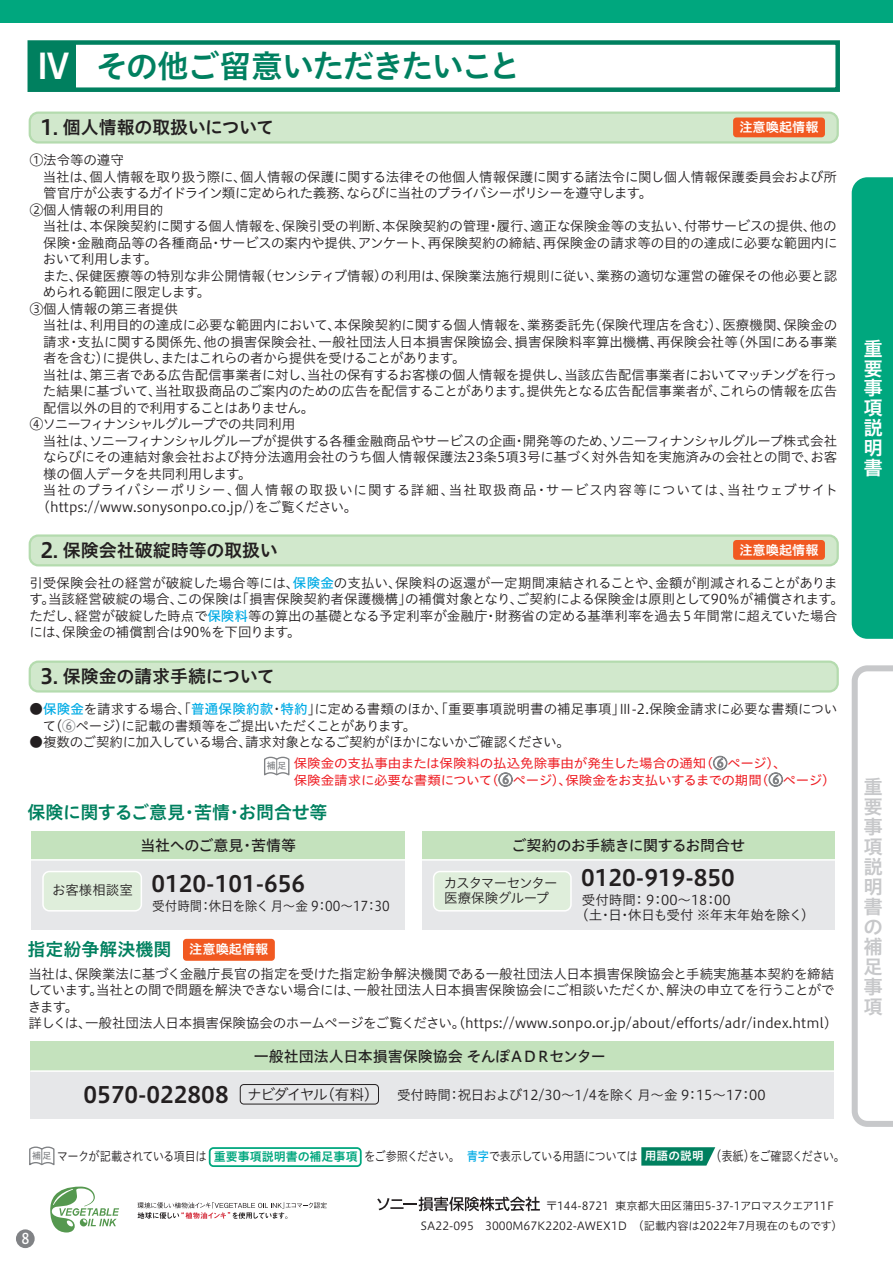
<style>
.page{position:relative;width:893px;height:1263px;background:#fff}
.page>*{position:absolute;margin:0;border:0;box-sizing:border-box;transform-origin:0 0}
.t1{font:31.65px "Hiragino UD Sans Std W6 90 pv RKSJ H";letter-spacing:-.05em;color:#008060}
.t2{font:22.5px "Hiragino UD Sans Std W6 90 pv RKSJ H";color:#231f20}
.t3{font:19.5px/20px "Hiragino UD Sans Std W6 90 pv RKSJ H";color:#c7c8ca;text-align:justify}
.t4{font:19.5px/20px "Hiragino UD Sans Std W6 90 pv RKSJ H";color:#fff;text-align:justify}
.t5{font:18px "Hiragino UD Sans Std W6 90 pv RKSJ H";color:#231f20}
.t6{font:18px "Hiragino UD Sans Std W6 90 pv RKSJ H";letter-spacing:-.02em;color:#00805f}
.t7{font:18px "Hiragino UD Sans Std W6 90 pv RKSJ H";color:#00805f}
.t8{font:15px "Hiragino UD Sans Std W5 90 pv RKSJ H";letter-spacing:-.02em;color:#231f20}
.t9{font:14.85px "Hiragino UD Sans Std W5 90 pv RKSJ H";color:#fff;scale:.9 1}
.t10{font:13.5px/16.5px "Hiragino UD Sans Std W3 90 pv RKSJ H";letter-spacing:-.01em;color:#231f20}
.t11{font:13.5px "Hiragino UD Sans Std W3 90 pv RKSJ H";letter-spacing:-.04em;color:#231f20}
.t12{font:13.5px "Hiragino UD Sans Std W3 90 pv RKSJ H";letter-spacing:.07em;color:#231f20}
.t13{font:13.5px "Hiragino UD Sans Std W3 90 pv RKSJ H";letter-spacing:-.055em;color:#231f20}
.t14{font:13.5px "Hiragino UD Sans Std W3 90 pv RKSJ H";letter-spacing:-.035em;color:#231f20}
.t15{font:13.5px/15.8px "Hiragino UD Sans Std W3 90 pv RKSJ H";letter-spacing:-.06em;color:#231f20}
.t16{font:13.5px "Hiragino UD Sans Std W3 90 pv RKSJ H";letter-spacing:-.01em;color:#231f20;scale:.93 1}
.t17{font:13.2px "Hiragino UD Sans Std W6 90 pv RKSJ H";color:#fff}
.t18{font:12.9px/16.5px "Hiragino UD Sans Std W4 90 pv RKSJ H";letter-spacing:-.015em;color:#ee1d23;scale:1.05 1}
.t19{font:12.9px "Hiragino UD Sans Std W3 90 pv RKSJ H";letter-spacing:-.06em;color:#231f20;scale:.87 1}
.t20{font:12px "Hiragino UD Sans Std W6 90 pv RKSJ H";color:#00a77e}
.t21{font:11.25px/20.1px "Hiragino UD Sans Std W3 90 pv RKSJ H";color:#231f20}
.t22{font:9px "Hiragino UD Sans Std W5 90 pv RKSJ H";color:#808285}
.s1{font-size:35.1px;color:#fff}
.s2{font-size:21px}
.s3{font-family:"Hiragino UD Sans Std W5 90 pv RKSJ H";color:#00abe5}
.s4{font-family:"Hiragino UD Sans Std W5 90 pv RKSJ H";color:#808285}
.s5{font-size:14.1px;color:#808285}
.s6{font-family:"Hiragino UD Sans Std W6 90 pv RKSJ H";font-size:22.5px}
.s7{font-size:14.7px}
.s8{font-size:13.5px}
.s9{font-family:"Hiragino UD Sans Std W6 90 pv RKSJ H";font-size:11.55px;color:#fff}
</style>
<div class="page">
<div style="left:28px;top:40px;width:812px;height:52px;border:4px solid #00805f"></div>
<div style="left:30px;top:43px;width:46px;height:47px;background:#00805f"></div>
<div style="left:30px;top:536px;width:808px;height:29px;background:#d1e8cc;border-radius:9px"></div>
<div style="left:29px;top:534px;width:810px;height:32px;border:2px solid #b4dbae;border-radius:9px"></div>
<div style="left:31px;top:860px;width:374px;height:70px;background:#e6e7e9"></div>
<div style="left:183px;top:939px;width:92px;height:22px;background:#f15921;border-radius:3px"></div>
<div style="left:31px;top:832px;width:374px;height:28px;background:#c4e2bd"></div>
<div style="left:43px;top:871px;width:98px;height:40px;background:#dfeedb;border-radius:6px"></div>
<div style="left:42px;top:871px;width:100px;height:40px;border:2px solid #fff;border-radius:6px"></div>
<div style="left:422px;top:860px;width:412px;height:70px;background:#e6e7e9"></div>
<div style="left:422px;top:832px;width:412px;height:28px;background:#c4e2bd"></div>
<div style="left:434px;top:871px;width:137px;height:40px;background:#dfeedb;border-radius:6px"></div>
<div style="left:433px;top:871px;width:139px;height:40px;border:2px solid #fff;border-radius:6px"></div>
<div style="left:30px;top:1042px;width:803px;height:77px;background:#e6e7e9"></div>
<div style="left:30px;top:1042px;width:803px;height:29px;background:#c4e2bd"></div>
<div style="left:240px;top:1084px;width:139px;height:20px;border:1px solid #231f20;border-radius:4px"></div>
<hr style="left:27px;top:859px;width:380px;height:2px;background:#fff">
<hr style="left:30px;top:1070px;width:810px;height:2px;background:#fff">
<hr style="left:417px;top:859px;width:423px;height:2px;background:#fff">
<div style="left:16px;top:1229px;width:19px;height:19px;background:#808285;border-radius:50%"></div>
<svg style="left:138px;top:1202px;width:189px;height:17px"></svg>
<svg style="left:50px;top:1186px;width:69px;height:46px"></svg>
<div style="left:733px;top:540px;width:92px;height:20px;background:#f15921;border-radius:3px"></div>
<div style="left:30px;top:662px;width:808px;height:29px;background:#d1e8cc;border-radius:9px"></div>
<div style="left:29px;top:660px;width:810px;height:32px;border:2px solid #b4dbae;border-radius:9px"></div>
<div style="left:30px;top:113px;width:808px;height:29px;background:#d1e8cc;border-radius:9px"></div>
<div style="left:29px;top:112px;width:810px;height:32px;border:2px solid #b4dbae;border-radius:9px"></div>
<div style="left:733px;top:118px;width:92px;height:19px;background:#f15921;border-radius:3px"></div>
<svg style="left:264px;top:756px;width:26px;height:20px"></svg>
<div style="left:209px;top:1147px;width:153px;height:20px;border:2px solid #00a77e;border-radius:4px"></div>
<svg style="left:641px;top:1147px;width:74px;height:18px"></svg>
<svg style="left:29px;top:1146px;width:26px;height:20px"></svg>
<svg style="left:377px;top:1196px;width:163px;height:15px"></svg>
<div style="left:0;top:0;width:893px;height:22px;background:#00a77e"></div>
<div style="left:852px;top:177px;width:41px;height:462px;background:#00a77e"></div>
<svg style="left:852px;top:665px;width:41px;height:462px"></svg>
<h1 class="t1" style="left:36px;top:54px;width:486px"><span class="s1">Ⅳ</span> その他ご留意いただきたいこと</h1>
<h3 class="t5" style="left:40px;top:121px;width:235px"><span class="s2">1</span>. 個人情報の取扱いについて</h3>
<p class="t17" style="left:739px;top:122px;width:81px">注意喚起情報</p>
<p class="t10" style="left:30px;top:154px;width:96px">①法令等の遵守</p>
<p class="t10" style="left:43px;top:170px;width:796px">当社は、個人情報を取り扱う際に、個人情報の保護に関する法律その他個人情報保護に関する諸法令に関し個人情報保護委員会および所</p>
<p class="t11" style="left:43px;top:188px;width:610px">管官庁が公表するガイドライン類に定められた義務、ならびに当社のプライバシーポリシーを遵守します。</p>
<p class="t10" style="left:30px;top:203px;width:135px">②個人情報の利用目的</p>
<p class="t10" style="left:43px;top:220px;width:795px">当社は、本保険契約に関する個人情報を、保険引受の判断、本保険契約の管理・履行、適正な保険金等の支払い、付帯サービスの提供、他の</p>
<p class="t10" style="left:43px;top:236px;width:796px">保険・金融商品等の各種商品・サービスの案内や提供、アンケート、再保険契約の締結、再保険金の請求等の目的の達成に必要な範囲内に</p>
<p class="t13" style="left:43px;top:254px;width:116px">おいて利用します。</p>
<p class="t10" style="left:43px;top:269px;width:796px">また、保健医療等の特別な非公開情報（センシティブ情報）の利用は、保険業法施行規則に従い、業務の適切な運営の確保その他必要と認</p>
<p class="t13" style="left:43px;top:287px;width:169px">められる範囲に限定します。</p>
<p class="t10" style="left:30px;top:302px;width:150px">③個人情報の第三者提供</p>
<p class="t10" style="left:43px;top:319px;width:796px">当社は、利用目的の達成に必要な範囲内において、本保険契約に関する個人情報を、業務委託先（保険代理店を含む）、医療機関、保険金の</p>
<p class="t10" style="left:43px;top:335px;width:795px">請求・支払に関する関係先、他の損害保険会社、一般社団法人日本損害保険協会、損害保険料率算出機構、再保険会社等（外国にある事業</p>
<p class="t13" style="left:43px;top:353px;width:424px">者を含む）に提供し、またはこれらの者から提供を受けることがあります。</p>
<p class="t10" style="left:43px;top:368px;width:796px">当社は、第三者である広告配信事業者に対し、当社の保有するお客様の個人情報を提供し、当該広告配信事業者においてマッチングを行っ</p>
<p class="t10" style="left:43px;top:385px;width:796px">た結果に基づいて、当社取扱商品のご案内のための広告を配信することがあります。提供先となる広告配信事業者が、これらの情報を広告</p>
<p class="t11" style="left:43px;top:402px;width:272px">配信以外の目的で利用することはありません。</p>
<p class="t15" style="left:30px;top:418px;width:267px">④ソニーフィナンシャルグループでの共同利用</p>
<p class="t11" style="left:43px;top:435px;width:796px">当社は、ソニーフィナンシャルグループが提供する各種金融商品やサービスの企画・開発等のため、ソニーフィナンシャルグループ株式会社</p>
<p class="t10" style="left:43px;top:451px;width:796px">ならびにその連結対象会社および持分法適用会社のうち個人情報保護法23条5項3号に基づく対外告知を実施済みの会社との間で、お客</p>
<p class="t10" style="left:43px;top:467px;width:210px">様の個人データを共同利用します。</p>
<p class="t12" style="left:43px;top:485px;width:796px">当社のプライバシーポリシー、個人情報の取扱いに関する詳細、当社取扱商品・サービス内容等については、当社ウェブサイト</p>
<p class="t10" style="left:37px;top:500px;width:322px">（https://www.sonysonpo.co.jp/）をご覧ください。</p>
<h3 class="t5" style="left:40px;top:544px;width:239px"><span class="s2">2</span>. 保険会社破綻時等の取扱い</h3>
<p class="t10" style="left:29px;top:576px;width:816px">引受保険会社の経営が破綻した場合等には、<span class="s3">保険金</span>の支払い、保険料の返還が一定期間凍結されることや、金額が削減されることがあります。当該経営破綻の場合、この保険は｢損害保険契約者保護機構｣の補償対象となり、ご契約による保険金は原則として90％が補償されます。ただし、経営が破綻した時点で<span class="s3">保険料</span>等の算出の基礎となる予定利率が金融庁・財務省の定める基準利率を過去５年間常に超えていた場合には、保険金の補償割合は90％を下回ります。</p>
<p class="t17" style="left:739px;top:545px;width:81px">注意喚起情報</p>
<h3 class="t5" style="left:40px;top:670px;width:236px"><span class="s2">3</span>. 保険金の請求手続について</h3>
<p class="t10" style="left:43px;top:702px;width:796px;text-indent:-13px">●<span class="s3">保険金</span>を請求する場合、「<span class="s3">普通保険約款</span>・<span class="s3">特約</span>」に定める書類のほか、「重要事項説明書の補足事項」Ⅲ-2.保険金請求に必要な書類について（<span class="s4">⑥</span>ページ）に記載の書類等をご提出いただくことがあります。</p>
<p class="t14" style="left:30px;top:737px;width:542px">●複数のご契約に加入している場合、請求対象となるご契約がほかにないかご確認ください。</p>
<p class="t22" style="left:267px;top:762px;width:21px">補足</p>
<p class="t18" style="left:294px;top:757px;width:511px">保険金の支払事由または保険料の払込免除事由が発生した場合の通知(<span class="s5">⑥</span>ページ)、<br>保険金請求に必要な書類について(<span class="s5">⑥</span>ページ)、保険金をお支払いするまでの期間(<span class="s5">⑥</span>ページ)</p>
<h3 class="t6" style="left:27px;top:805px;width:302px">保険に関するご意見・苦情・お問合せ等</h3>
<p class="t10" style="left:52px;top:884px;width:82px">お客様相談室</p>
<p class="t8" style="left:140px;top:840px;width:157px">当社へのご意見・苦情等</p>
<h2 class="t2" style="left:152px;top:875px;width:155px">0120-101-656</h2>
<p class="t16" style="left:152px;top:901px;width:257px">受付時間：休日を除く 月～金 9：00～17：30</p>
<p class="t8" style="left:512px;top:840px;width:235px">ご契約のお手続きに関するお問合せ</p>
<p class="t15" style="left:444px;top:876px;width:116px">カスタマーセンター医療保険グループ</p>
<h2 class="t2" style="left:581px;top:869px;width:155px">0120-919-850</h2>
<p class="t10" style="left:575px;top:894px;width:241px;line-height:15px;text-indent:7px">受付時間： 9：00～18：00<br>（土・日・休日も受付 ※年末年始を除く）</p>
<h3 class="t7" style="left:27px;top:943px;width:146px">指定紛争解決機関</h3>
<p class="t10" style="left:28px;top:967px;width:811px">当社は、保険業法に基づく金融庁長官の指定を受けた指定紛争解決機関である一般社団法人日本損害保険協会と手続実施基本契約を締結しています。当社との間で問題を解決できない場合には、一般社団法人日本損害保険協会にご相談いただくか、解決の申立てを行うことができます。<br>詳しくは、一般社団法人日本損害保険協会のホームページをご覧ください。（https://www.sonpo.or.jp/about/efforts/adr/index.html）</p>
<p class="t17" style="left:189px;top:944px;width:81px">注意喚起情報</p>
<p class="t8" style="left:254px;top:1051px;width:354px">一般社団法人日本損害保険協会 そんぽＡＤＲセンター</p>
<p class="t10" style="left:83px;top:1088px;width:684px"><span class="s6">0570-022808</span> <span class="s7">ナビダイヤル（有料）</span> 受付時間：祝日および12/30～1/4を除く 月～金 9：15～17：00</p>
<p class="t19" style="left:676px;top:1151px;width:195px"><span class="s8">　　　 （表紙）</span>をご確認ください。</p>
<p class="t21" style="left:421px;top:1197px;width:424px;text-indent:126px">〒144-8721 東京都大田区蒲田5-37-1アロマスクエア11F<br>SA22-095　3000M67K2202-AWEX1D　（記載内容は2022年7月現在のものです）</p>
<p class="t19" style="left:32px;top:1151px;width:202px"><sup>補足</sup>マークが記載されている項目は</p>
<p class="t19" style="left:230px;top:1151px;width:266px">　　　　　　　　　　　　をご参照ください。</p>
<p class="t20" style="left:214px;top:1152px;width:146px">重要事項説明書の補足事項</p>
<p class="t19" style="left:467px;top:1151px;width:274px"><span class="s3">青字</span>で表示している用語については <span class="s9">用語の説明</span></p>
<p class="t9" style="left:21px;top:1233px;width:11px">8</p>
<h3 class="t4" style="left:863px;top:341px;width:20px">重要事項説明書</h3>
<h3 class="t3" style="left:863px;top:779px;width:20px">重要事項説明書の補足事項</h3>
</div>
